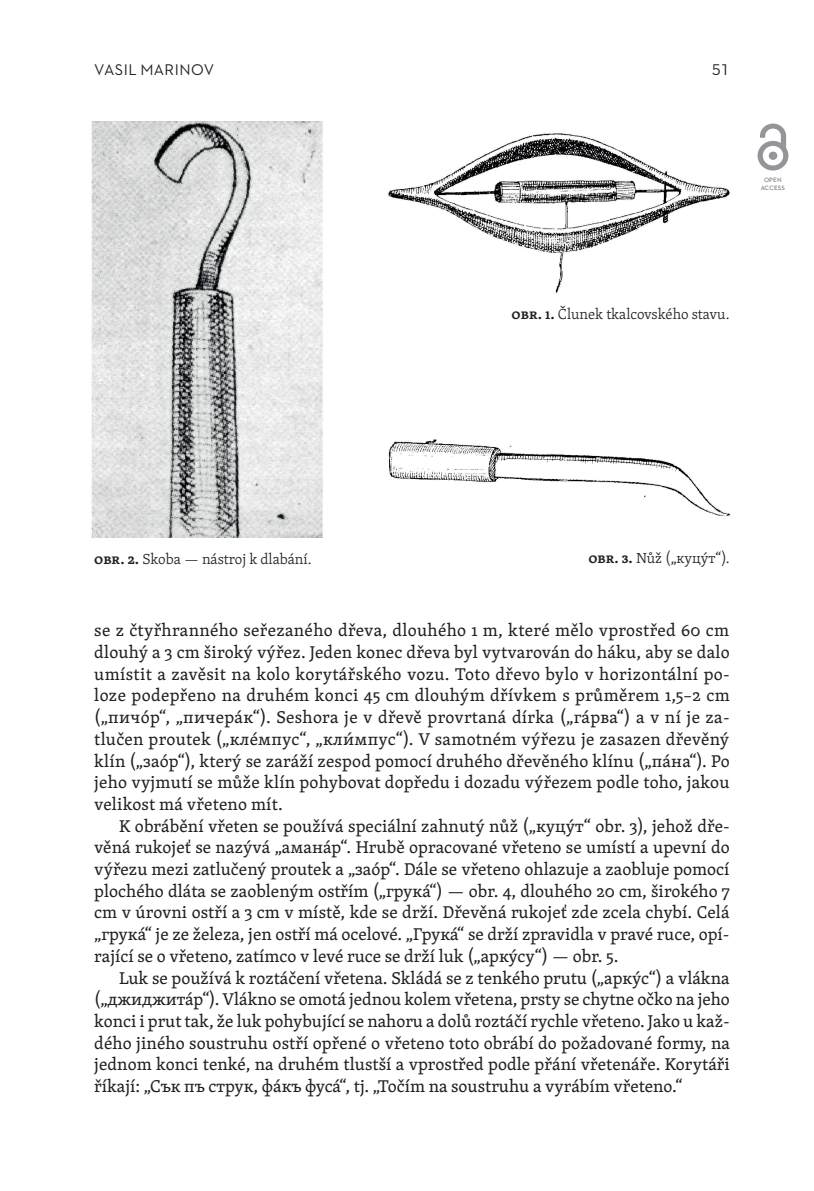
<style>
.page{position:relative;width:814px;height:1191px;background:#fff}
.page>*{position:absolute;margin:0;border:0;box-sizing:border-box;transform-origin:0 0}
.t1{font:17.5px/21.7px "Skolar PE";color:#231f20;text-align:justify}
.t2{font:15.75px "Neutraface 2 Text";color:#231f20}
.t3{font:300 14.88px "Skolar PE";color:#231f20}
.t4{font:600 6.48px/8.8px "Neutraface 2 Text";letter-spacing:.01em;color:#808285;text-align:center}
.s1{font-weight:600}
</style>
<div class="page">
<img style="left:91px;top:121px;width:232px;height:416px">
<img style="left:388px;top:133px;width:342px;height:161px">
<img style="left:388px;top:439px;width:343px;height:78px">
<img style="left:757px;top:123px;width:31px;height:48px">
<p class="t2" style="left:94px;top:60px;width:19px">VASIL</p>
<p class="t2" style="left:140px;top:60px;width:12px">MARINO</p>
<p class="t2" style="left:204px;top:60px;width:12px">V</p>
<p class="t2" style="left:711px;top:60px;width:19px">51</p>
<p class="t4" style="left:760px;top:175px;width:26px">OPEN<br>ACCESS</p>
<p class="t3" style="left:511px;top:303px;width:219px"><span class="s1">Obr. 1.</span> Člunek tkalcovského stavu.</p>
<p class="t3" style="left:94px;top:548px;width:219px"><span class="s1">Obr. 2.</span> Skoba — nástroj k dlabání.</p>
<p class="t3" style="left:588px;top:547px;width:143px"><span class="s1">Obr. 3.</span> Nůž („куцýт“).</p>
<p class="t1" style="left:94px;top:619px;width:637px">se z čtyřhranného seřezaného dřeva, dlouhého 1 m, které mělo vprostřed 60 cm dlouhý a 3 cm široký výřez. Jeden konec dřeva byl vytvarován do háku, aby se dalo umístit a zavěsit na kolo korytářského vozu. Toto dřevo bylo v horizontální po&shy;loze podepřeno na druhém konci 45 cm dlouhým dřívkem s průměrem 1,5–2 cm („пичóр“, „пичерáк“). Seshora je v dřevě provrtaná dírka („гáрва“) a v ní je za&shy;tlučen proutek („клéмпус“, „кли́мпус“). V samotném výřezu je zasazen dřevěný klín („заóр“), který se zaráží zespod pomocí druhého dřevěného klínu („пáна“). Po jeho vyjmutí se může klín pohybovat dopředu i dozadu výřezem podle toho, jakou velikost má vřeteno mít.</p>
<p class="t1" style="left:94px;top:814px;width:637px;text-indent:25px">K obrábění vřeten se používá speciální zahnutý nůž („куцýт“ obr. 3), jehož dře&shy;věná rukojeť se nazývá „аманáр“. Hrubě opracované vřeteno se umístí a upevní do výřezu mezi zatlučený proutek a „заóр“. Dále se vřeteno ohlazuje a zaobluje pomocí plochého dláta se zaobleným ostřím („грукá“) — obr. 4, dlouhého 20 cm, širokého 7 cm v úrovni ostří a 3 cm v místě, kde se drží. Dřevěná rukojeť zde zcela chybí. Celá „грукá“ je ze železa, jen ostří má ocelové. „Грукá“ se drží zpravidla v pravé ruce, opí&shy;rající se o vřeteno, zatímco v levé ruce se drží luk („аркýсу“) — obr. 5.</p>
<p class="t1" style="left:94px;top:966px;width:637px;text-align:left;text-indent:25px">Luk se používá k roztáčení vřetena. Skládá se z tenkého prutu („аркýс“) a vlákna („джиджитáр“). Vlákno se omotá jednou kolem vřetena, prsty se chytne očko na jeho konci i prut tak, že luk pohybující se nahoru a dolů roztáčí rychle vřeteno. Jako u kaž&shy;dého jiného soustruhu ostří opřené o vřeteno toto obrábí do požadované formy, na jednom konci tenké, na druhém tlustší a vprostřed podle přání vřetenáře. Korytáři říkají: „Сък пъ cтрук, фáкъ фусá“, tj. „Točím na soustruhu a vyrábím vřeteno.“</p>
</div>
